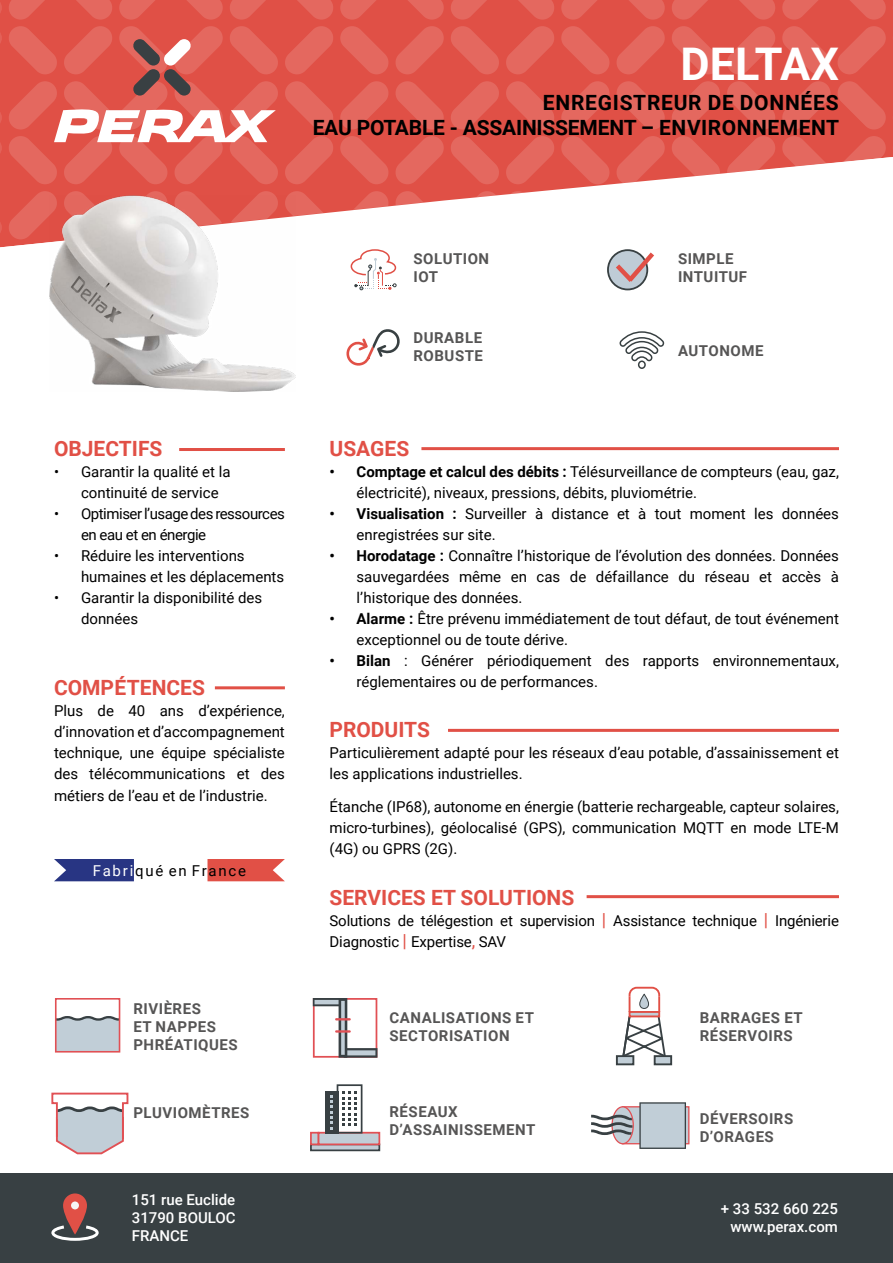
<style>
.page{position:relative;width:893px;height:1263px;background:#fff}
.page>*{position:absolute;margin:0;border:0;box-sizing:border-box;transform-origin:0 0}
.t1{font:700 45px "Roboto";color:#fff}
.t2{font:700 21px/25.2px "Roboto";letter-spacing:.025em;color:#000;text-align:right}
.t3{font:700 21px "Roboto";color:#e15046}
.t4{font:15px/21px "Roboto";color:#000}
.t5{font:700 15px/18px "Roboto";letter-spacing:.035em;color:#565555}
.t6{font:500 15px/18px "Roboto";color:#fff;text-align:justify}
.t7{font:15px/21px "Roboto";letter-spacing:-.03em;color:#000}
.t8{font:15px "Roboto";letter-spacing:.12em;color:#000}
.s1{color:#fff}
.s2{font-weight:700}
.s3{font-size:18px;color:#e15046}
</style>
<div class="page">
<div style="left:0;top:0;width:893px;height:157px;background:#e05046"></div>
<svg style="left:0;top:2px;width:2px;height:12px"></svg>
<svg style="left:8px;top:0;width:885px;height:20px"></svg>
<svg style="left:0;top:32px;width:2px;height:12px"></svg>
<svg style="left:0;top:111px;width:2px;height:13px"></svg>
<svg style="left:0;top:142px;width:2px;height:12px"></svg>
<svg style="left:51px;top:1092px;width:78px;height:63px"></svg>
<svg style="left:0;top:157px;width:631px;height:221px"></svg>
<div style="left:0;top:1174px;width:893px;height:89px;background:#384043"></div>
<img style="left:50px;top:196px;width:245px;height:195px">
<hr style="left:421px;top:447px;width:418px;height:3px;background:#e15046">
<hr style="left:448px;top:729px;width:391px;height:3px;background:#e15046">
<hr style="left:587px;top:895px;width:252px;height:3px;background:#e15046">
<hr style="left:179px;top:448px;width:106px;height:3px;background:#e15046">
<hr style="left:215px;top:686px;width:70px;height:3px;background:#e15046">
<svg style="left:207px;top:859px;width:78px;height:22px"></svg>
<svg style="left:54px;top:859px;width:80px;height:22px"></svg>
<svg style="left:63px;top:1193px;width:24px;height:41px"></svg>
<svg style="left:51px;top:1225px;width:48px;height:16px"></svg>
<div style="left:71px;top:1201px;width:8px;height:8px;background:#f6f6f6;border-radius:50%"></div>
<div style="left:616px;top:1055px;width:18px;height:10px;background:#c1ced7;border:2px solid #384043"></div>
<div style="left:654px;top:1055px;width:18px;height:10px;background:#c1ced7;border:2px solid #384043"></div>
<svg style="left:621px;top:986px;width:46px;height:73px"></svg>
<svg style="left:343px;top:317px;width:65px;height:52px"></svg>
<svg style="left:618px;top:330px;width:47px;height:40px"></svg>
<svg style="left:174px;top:246px;width:480px;height:44px"></svg>
<svg style="left:58px;top:1016px;width:59px;height:33px"></svg>
<div style="left:55px;top:998px;width:65px;height:54px;border:2px solid #e15054"></div>
<svg style="left:310px;top:1145px;width:70px;height:6px"></svg>
<div style="left:310px;top:1132px;width:9px;height:13px;background:#c1ced7;border:2px solid #e15054"></div>
<div style="left:318px;top:1132px;width:62px;height:13px;background:#c1ced7;border:2px solid #e15054"></div>
<div style="left:337px;top:1084px;width:25px;height:49px;border:2px solid #384043"></div>
<svg style="left:343px;top:1092px;width:13px;height:34px"></svg>
<div style="left:325px;top:1090px;width:13px;height:43px;background:#384043"></div>
<svg style="left:330px;top:1095px;width:3px;height:34px"></svg>
<svg style="left:313px;top:998px;width:64px;height:60px"></svg>
<hr style="left:335px;top:1030px;width:16px;height:3px;background:#e15054">
<div style="left:622px;top:1106px;width:67px;height:38px;background:#c1ced7;border:1px solid #e15054"></div>
<svg style="left:639px;top:1102px;width:47px;height:47px"></svg>
<svg style="left:612px;top:1107px;width:21px;height:37px"></svg>
<div style="left:611px;top:1106px;width:23px;height:38px;border:1px solid #e15054;border-radius:50%"></div>
<svg style="left:591px;top:1115px;width:41px;height:20px"></svg>
<svg style="left:8px;top:26px;width:885px;height:158px"></svg>
<h1 class="t1" style="left:680px;top:32px;width:160px">DELTAX</h1>
<h2 class="t2" style="left:313px;top:89px;width:528px">ENREGISTREUR DE DONNÉES<br>EAU POTABLE - ASSAINISSEMENT – ENVIRONNEMENT</h2>
<h2 class="t3" style="left:54px;top:434px;width:110px">OBJECTIFS</h2>
<p class="t4" style="left:81px;top:460px;width:151px;text-indent:-27px">• Garantir la qualité et la continuité de service</p>
<p class="t7" style="left:81px;top:502px;width:205px;text-indent:-27px">• Optimiser l’usage des ressources en eau et en énergie</p>
<p class="t4" style="left:81px;top:544px;width:205px;text-indent:-27px">• Réduire les interventions humaines et les déplacements</p>
<p class="t4" style="left:81px;top:586px;width:183px;text-indent:-27px">• Garantir la disponibilité des données</p>
<h2 class="t3" style="left:54px;top:673px;width:153px">COMPÉTENCES</h2>
<p class="t4" style="left:54px;top:700px;width:232px;text-align:justify">Plus de 40 ans d’expérience, d’innovation et d’accompagnement technique, une équipe spécialiste des télécommunications et des métiers de l’eau et de l’industrie.</p>
<p class="t8" style="left:93px;top:860px;width:155px"><span class="s1">Fabri</span>qué en France</p>
<p class="t5" style="left:133px;top:999px;width:106px">RIVIÈRES<br>ET NAPPES<br>PHRÉATIQUES</p>
<p class="t5" style="left:133px;top:1103px;width:118px">PLUVIOMÈTRES</p>
<p class="t5" style="left:414px;top:249px;width:77px">SOLUTION<br>IOT</p>
<p class="t5" style="left:414px;top:328px;width:71px">DURABLE<br>ROBUSTE</p>
<p class="t5" style="left:678px;top:249px;width:71px">SIMPLE<br>INTUITUF</p>
<p class="t5" style="left:678px;top:341px;width:87px">AUTONOME</p>
<h2 class="t3" style="left:330px;top:434px;width:81px">USAGES</h2>
<p class="t4" style="left:357px;top:460px;width:484px;text-indent:-27px"><span class="s2">• Comptage et calcul des débits :</span> Télésurveillance de compteurs (eau, gaz, électricité), niveaux, pressions, débits, pluviométrie.</p>
<p class="t4" style="left:357px;top:502px;width:484px;text-indent:-27px"><span class="s2">• Visualisation :</span> Surveiller à distance et à tout moment les données enregistrées sur site.</p>
<p class="t4" style="left:357px;top:544px;width:484px;text-align:justify;text-indent:-27px"><span class="s2">• Horodatage :</span> Connaître l’historique de l’évolution des données. Données sauvegardées même en cas de défaillance du réseau et accès à l’historique des données.</p>
<p class="t4" style="left:357px;top:607px;width:484px;text-indent:-27px"><span class="s2">• Alarme :</span> Être prévenu immédiatement de tout défaut, de tout événement exceptionnel ou de toute dérive.</p>
<p class="t4" style="left:357px;top:649px;width:484px;text-indent:-27px"><span class="s2">• Bilan</span> : Générer périodiquement des rapports environnementaux, réglementaires ou de performances.</p>
<h2 class="t3" style="left:330px;top:715px;width:102px">PRODUITS</h2>
<p class="t4" style="left:330px;top:742px;width:511px">Particulièrement adapté pour les réseaux d’eau potable, d’assainissement et les applications industrielles.</p>
<p class="t4" style="left:330px;top:796px;width:511px;text-align:justify">Étanche (IP68), autonome en énergie (batterie rechargeable, capteur solaires, micro-turbines), géolocalisé (GPS), communication MQTT en mode LTE-M (4G) ou GPRS (2G).</p>
<h2 class="t3" style="left:330px;top:882px;width:246px">SERVICES ET SOLUTIONS</h2>
<p class="t4" style="left:330px;top:909px;width:511px">Solutions de télégestion et supervision <span class="s3">|</span> Assistance technique <span class="s3">|</span> Ingénierie<br>Diagnostic <span class="s3">|</span> Expertise<span class="s3">,</span> SAV</p>
<p class="t5" style="left:390px;top:1008px;width:146px">CANALISATIONS ET<br>SECTORISATION</p>
<p class="t5" style="left:390px;top:1102px;width:147px">RÉSEAUX<br>D’ASSAINISSEMENT</p>
<p class="t5" style="left:700px;top:1008px;width:104px">BARRAGES ET<br>RÉSERVOIRS</p>
<p class="t5" style="left:700px;top:1109px;width:95px">DÉVERSOIRS<br>D’ORAGES</p>
<p class="t6" style="left:132px;top:1190px;width:105px">151 rue Euclide 31790 BOULOC FRANCE</p>
<p class="t6" style="left:721px;top:1199px;width:119px;text-align:right">+ 33 532 660 225 www.perax.com</p>
</div>
